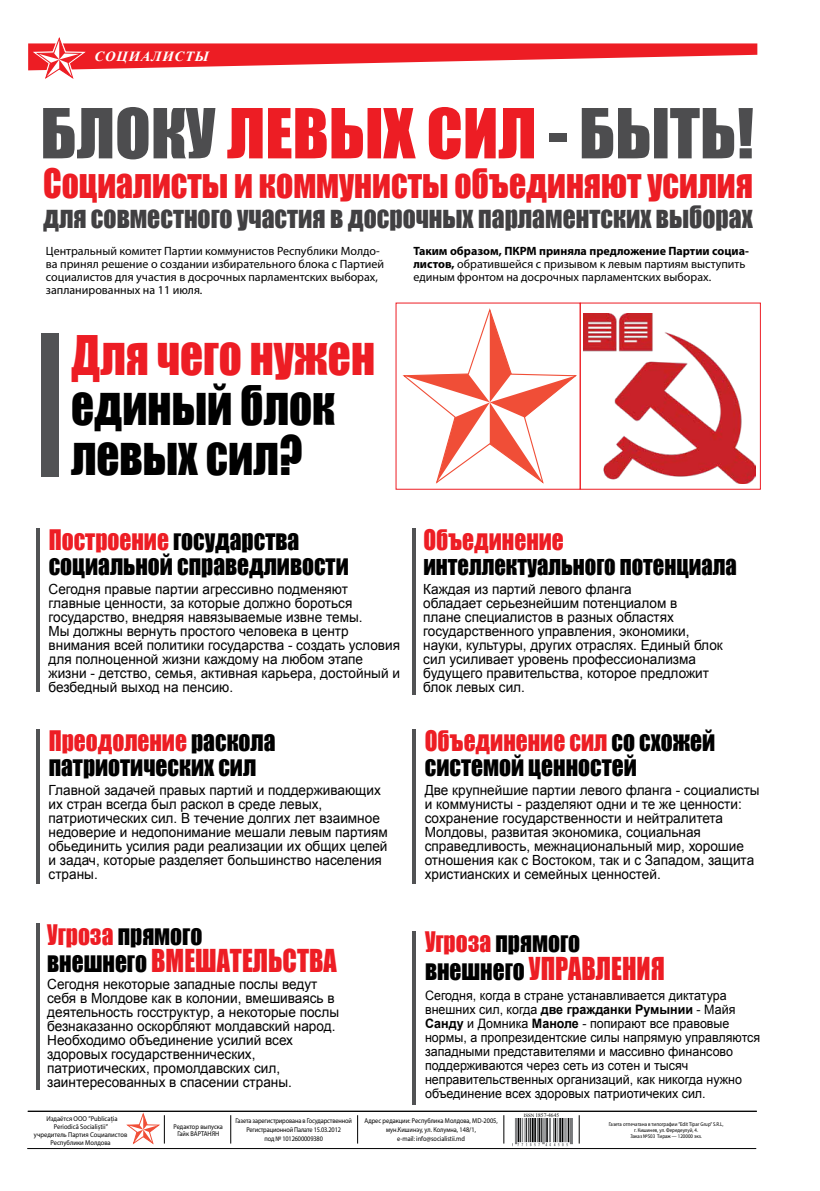
<style>
.page{position:relative;width:820px;height:1191px;background:#fff}
.page>*{position:absolute;margin:0;border:0;box-sizing:border-box;transform-origin:0 0}
.t1{font:63.7px "Impact";color:#4d4d4f}
.t2{font:50.1px/49.6px "Impact";color:#000;scale:.9 1}
.t3{font:50.1px "Impact";color:#ed1d24;scale:.9 1}
.t4{font:37.3px "Impact";color:#ed1d24;scale:.9 1}
.t5{font:29px "Impact";color:#ed1d24;scale:.9 1}
.t6{font:28.4px "Impact";color:#414042;scale:.9 1}
.t7{font:26px/25px "Impact";color:#000;scale:.9 1}
.t8{font:26px "Impact";color:#ed1d24;scale:.9 1}
.t9{font:25px "Impact";color:#000;scale:.9 1}
.t10{font:14px/14px "Arial";color:#000}
.t11{font:italic 700 14px "Times New Roman";letter-spacing:.06em;color:#fff;scale:1.04 1}
.t12{font:13px/14px "Arial";color:#000;scale:.96 1}
.t13{font:12px/13px "Myriad Pro";color:#000}
.t14{font:7px/9px "Myriad Pro";color:#000;text-align:center;scale:.9 1}
.t15{font:7px/8px "Myriad Pro";color:#000;text-align:center;scale:.93 1}
.t16{font:7px/9px "Myriad Pro";letter-spacing:-.02em;color:#000;text-align:center;scale:.9 1}
.t17{font:5.5px/6px "Myriad Pro";color:#000;text-align:center;scale:.9 1}
.t18{font:5.4px "Times New Roman";color:#000}
.s1{color:#ed1d24}
.s2{font-weight:700}
.s3{font-size:26px;color:#000}
.s4{font-size:4.9px}
</style>
<div class="page">
<hr style="left:27px;top:1148px;width:729px;height:1px;background:#000">
<svg style="left:230px;top:1115px;width:1px;height:28px"></svg>
<svg style="left:357px;top:1115px;width:1px;height:28px"></svg>
<svg style="left:503px;top:1115px;width:1px;height:28px"></svg>
<svg style="left:578px;top:1115px;width:1px;height:28px"></svg>
<svg style="left:127px;top:1113px;width:38px;height:30px"></svg>
<img style="left:512px;top:1118px;width:60px;height:28px">
<hr style="left:28px;top:1111px;width:728px;height:1px;background:#000">
<svg style="left:28px;top:37px;width:729px;height:42px"></svg>
<div style="left:41px;top:333px;width:18px;height:144px;background:#515254"></div>
<svg style="left:412px;top:931px;width:3px;height:174px"></svg>
<hr style="left:36px;top:923px;width:3px;height:166px;background:#515254">
<svg style="left:412px;top:528px;width:3px;height:166px"></svg>
<hr style="left:36px;top:729px;width:3px;height:154px;background:#515254">
<hr style="left:36px;top:528px;width:3px;height:164px;background:#515254">
<svg style="left:412px;top:729px;width:3px;height:154px"></svg>
<svg style="left:402px;top:308px;width:175px;height:176px"></svg>
<img style="left:583px;top:313px;width:172px;height:170px">
<p class="t11" style="left:94px;top:46px;width:111px">СОЦИАЛИСТЫ</p>
<h1 class="t1" style="left:40px;top:84px;width:714px">БЛОКУ <span class="s1">ЛЕВЫХ СИЛ</span> - БЫТЬ!</h1>
<h3 class="t4" style="left:43px;top:154px;width:789px">Социалисты и коммунисты объединяют усилия</h3>
<h3 class="t6" style="left:43px;top:195px;width:789px">для совместного участия в досрочных парламентских выборах</h3>
<p class="t13" style="left:46px;top:244px;width:339px">Центральный комитет Партии коммунистов Республики Молдо&shy;ва принял решение о создании избирательного блока с Партией социалистов для участия в досрочных парламентских выборах, запланированных на 11 июля.</p>
<p class="t13" style="left:413px;top:244px;width:337px"><span class="s2">Таким образом, ПКРМ приняла предложение Партии социа&shy;листов,</span> обратившейся с призывом к левым партиям выступить единым фронтом на досрочных парламентских выборах.</p>
<h2 class="t3" style="left:71px;top:317px;width:339px">Для чего нужен</h2>
<h2 class="t2" style="left:71px;top:379px;width:295px">единый блок левых сил?</h2>
<h3 class="t7" style="left:49px;top:526px;width:335px"><span class="s1">Построение</span> государства социальной справедливости</h3>
<p class="t10" style="left:49px;top:582px;width:353px">Сегодня правые партии агрессивно подменяют главные ценности, за которые должно бороться государство, внедряя навязываемые извне темы.<br>Мы должны вернуть простого человека в центр внимания всей политики государства - создать условия для полноценной жизни каждому на любом этапе жизни - детство, семья, активная карьера, достойный и безбедный выход на пенсию.</p>
<h3 class="t7" style="left:49px;top:727px;width:253px"><span class="s1">Преодоление</span> раскола патриотических сил</h3>
<p class="t10" style="left:49px;top:783px;width:341px">Главной задачей правых партий и поддерживающих их стран всегда был раскол в среде левых, патриотических сил. В течение долгих лет взаимное недоверие и недопонимание мешали левым партиям обьединить усилия ради реализации их общих целей и задач, которые разделяет большинство населения страны.</p>
<h3 class="t7" style="left:47px;top:921px;width:174px"><span class="s1">Угроза</span> прямого</h3>
<h3 class="t5" style="left:47px;top:937px;width:323px"><span class="s3">внешнего</span> ВМЕШАТЕЛЬСТВА</h3>
<p class="t10" style="left:47px;top:977px;width:293px">Сегодня некоторые западные послы ведут себя в Молдове как в колонии, вмешиваясь в деятельность госструктур, а некоторые послы безнаказанно оскорбляют молдавский народ.<br>Необходимо объединение усилий всех здоровых государственнических, патриотических, промолдавских сил, заинтересованных в спасении страны.</p>
<h3 class="t8" style="left:423px;top:519px;width:158px">Объединение</h3>
<h3 class="t9" style="left:423px;top:546px;width:349px">интеллектуального потенциала</h3>
<p class="t10" style="left:423px;top:582px;width:301px">Каждая из партий левого фланга<br>обладает серьезнейшим потенциалом в<br>плане специалистов в разных областях государственного управления, экономики, науки, культуры, других отраслях. Единый блок сил усиливает уровень профессионализма будущего правительства, которое предложит блок левых сил.</p>
<h3 class="t7" style="left:424px;top:727px;width:324px"><span class="s1">Объединение сил</span> со схожей системой ценностей</h3>
<p class="t10" style="left:424px;top:783px;width:336px">Две крупнейшие партии левого фланга - социалисты и коммунисты - разделяют одни и те же ценности: сохранение государственности и нейтралитета Молдовы, развитая экономика, социальная справедливость, межнациональный мир, хорошие отношения как с Востоком, так и с Западом, защита христианских и семейных ценностей.</p>
<h3 class="t7" style="left:425px;top:928px;width:174px"><span class="s1">Угроза</span> прямого</h3>
<h3 class="t5" style="left:425px;top:946px;width:268px"><span class="s3">внешнего</span> УПРАВЛЕНИЯ</h3>
<p class="t12" style="left:425px;top:988px;width:350px">Сегодня, когда в стране устанавливается диктатура внешних сил, когда <span class="s2">две гражданки Румынии</span> - Майя <span class="s2">Санду</span> и Домника <span class="s2">Маноле</span> - попирают все правовые нормы, а пропрезидентские силы напрямую управляются западными представителями и массивно финансово поддерживаются через сеть из сотен и тысяч неправительственных организаций, как никогда нужно объединение всех здоровых патриотичеких сил.</p>
<p class="t18" style="left:523px;top:1111px;width:37px"><span class="s4">ISSN</span> 1857-4645</p>
<p class="t15" style="left:34px;top:1114px;width:102px">Издаётся ООО ”Publicația<br>Periodică Socialiștii”<br>учредитель Партия Социалистов<br>Республики Молдова</p>
<p class="t16" style="left:235px;top:1116px;width:131px">Газета зарегистрирована в Государственной<br>Регистрационной Палате 15.03.2012<br>под № 1012600009380</p>
<p class="t14" style="left:364px;top:1116px;width:150px">Адрес редакции: Республика Молдова, MD-2005, мун.Кишинэу, ул. Колумна, 148/1,<br>e-mail: info@socialistii.md</p>
<p class="t14" style="left:173px;top:1123px;width:56px;line-height:7px">Редактор выпуска<br>Гайк ВАРТАНЯН</p>
<p class="t17" style="left:608px;top:1120px;width:129px">Газета отпечатана в типографии ”Edit Tipar Grup” S.R.L, г. Кишинев, ул. Фередеулуй, 4.<br>Заказ №503 Tираж — 120000 экз.</p>
</div>
